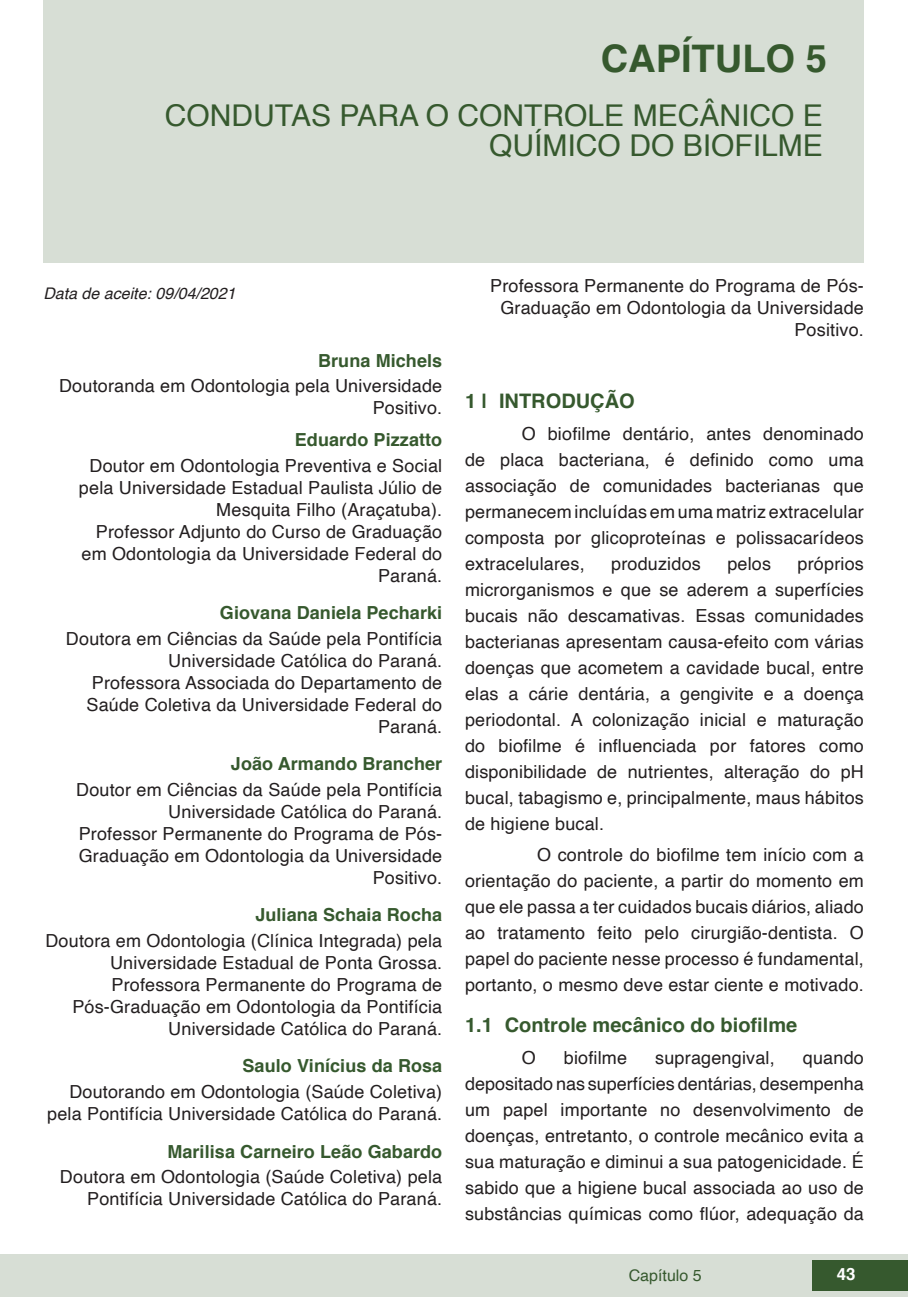
<style>
.page{position:relative;width:908px;height:1304px;background:#fff}
.page>*{position:absolute;margin:0;border:0;box-sizing:border-box;transform-origin:0 0}
.t1{font:700 38px "Helvetica";color:#36592e}
.t2{font:30px/30px "Helvetica";color:#36592e;text-align:right}
.t3{font:700 20px "Helvetica";color:#36592e}
.t4{font:18px/26px "Helvetica";letter-spacing:.01em;color:#231f20;text-align:right}
.t5{font:700 18px "Helvetica";letter-spacing:.005em;color:#36592e}
.t6{font:700 16.8px "Helvetica";color:#fff}
.t7{font:italic 16px "Helvetica";color:#231f20}
.t8{font:16px "Helvetica";color:#36592e}
</style>
<div class="page">
<div style="left:0;top:1254px;width:906px;height:43px;background:#d7ded5"></div>
<div style="left:812px;top:1261px;width:95px;height:30px;background:#36592e"></div>
<div style="left:43px;top:0;width:820px;height:263px;background:#d7ded5"></div>
<h1 class="t1" style="left:600px;top:28px;width:227px">CAPÍTULO 5</h1>
<h2 class="t2" style="left:165px;top:102px;width:659px">CONDUTAS PARA O CONTROLE MECÂNICO E<br>QUÍMICO DO BIOFILME</h2>
<p class="t7" style="left:43px;top:280px;width:194px">Data de aceite: 09/04/2021</p>
<p class="t5" style="left:318px;top:346px;width:126px">Bruna Michels</p>
<p class="t4" style="left:59px;top:376px;width:384px;line-height:22px">Doutoranda em Odontologia pela Universidade<br>Positivo.</p>
<p class="t5" style="left:295px;top:426px;width:149px">Eduardo Pizzatto</p>
<p class="t4" style="left:79px;top:455px;width:364px;line-height:22px">Doutor em Odontologia Preventiva e Social pela Universidade Estadual Paulista Júlio de Mesquita Filho (Araçatuba).<br>Professor Adjunto do Curso de Graduação em Odontologia da Universidade Federal do Paraná.</p>
<p class="t5" style="left:220px;top:599px;width:224px">Giovana Daniela Pecharki</p>
<p class="t4" style="left:66px;top:628px;width:377px;line-height:22px">Doutora em Ciências da Saúde pela Pontifícia Universidade Católica do Paraná.<br>Professora Associada do Departamento de Saúde Coletiva da Universidade Federal do Paraná.</p>
<p class="t5" style="left:231px;top:750px;width:213px">João Armando Brancher</p>
<p class="t4" style="left:76px;top:779px;width:367px;line-height:22px">Doutor em Ciências da Saúde pela Pontifícia Universidade Católica do Paraná.<br>Professor Permanente do Programa de Pós-Graduação em Odontologia da Universidade Positivo.</p>
<p class="t5" style="left:255px;top:901px;width:188px">Juliana Schaia Rocha</p>
<p class="t4" style="left:45px;top:930px;width:398px;line-height:22px">Doutora em Odontologia (Clínica Integrada) pela Universidade Estadual de Ponta Grossa.<br>Professora Permanente do Programa de Pós-Graduação em Odontologia da Pontifícia Universidade Católica do Paraná.</p>
<p class="t5" style="left:242px;top:1052px;width:201px">Saulo Vinícius da Rosa</p>
<p class="t4" style="left:47px;top:1081px;width:396px;line-height:22px">Doutorando em Odontologia (Saúde Coletiva) pela Pontifícia Universidade Católica do Paraná.</p>
<p class="t5" style="left:167px;top:1137px;width:276px">Marilisa Carneiro Leão Gabardo</p>
<p class="t4" style="left:60px;top:1166px;width:383px;line-height:22px">Doutora em Odontologia (Saúde Coletiva) pela<br>Pontifícia Universidade Católica do Paraná.</p>
<p class="t4" style="left:490px;top:275px;width:375px;line-height:22px">Professora Permanente do Programa de Pós-<br>Graduação em Odontologia da Universidade<br>Positivo.</p>
<p class="t3" style="left:465px;top:385px;width:171px">1 | INTRODUÇÃO</p>
<p class="t4" style="left:465px;top:421px;width:400px;text-align:justify;text-indent:57px">O biofilme dentário, antes denominado de placa bacteriana, é definido como uma associação de comunidades bacterianas que permanecem incluídas em uma matriz extracelular composta por glicoproteínas e polissacarídeos extracelulares,</p>
<p class="t4" style="left:465px;top:551px;width:400px;text-align:justify;text-indent:332px">próprios microrganismos e que se aderem a superfícies bucais não descamativas. Essas comunidades bacterianas apresentam causa-efeito com várias doenças que acometem a cavidade bucal, entre elas a cárie dentária, a gengivite e a doença periodontal. A colonização inicial e maturação do biofilme é influenciada por fatores como disponibilidade de nutrientes, alteração do pH bucal, tabagismo e, principalmente, maus hábitos de higiene bucal.</p>
<p class="t4" style="left:465px;top:842px;width:400px;text-align:justify;text-indent:72px">O controle do biofilme tem início com a orientação do paciente, a partir do momento em que ele passa a ter cuidados bucais diários, aliado ao tratamento feito pelo cirurgião-dentista. O papel do paciente nesse processo é fundamental, portanto, o mesmo deve estar ciente e motivado.</p>
<p class="t3" style="left:465px;top:1009px;width:333px">1.1 Controle mecânico do biofilme</p>
<p class="t4" style="left:521px;top:1045px;width:16px">O</p>
<p class="t4" style="left:563px;top:1045px;width:65px">biofilme</p>
<p class="t4" style="left:655px;top:1045px;width:121px">supragengival,</p>
<p class="t4" style="left:611px;top:551px;width:91px">produzidos</p>
<p class="t4" style="left:727px;top:551px;width:45px">pelos</p>
<p class="t4" style="left:465px;top:1045px;width:400px;text-align:justify;text-indent:338px">quando depositado nas superfícies dentárias, desempenha um papel importante no desenvolvimento de doenças, entretanto, o controle mecânico evita a sua maturação e diminui a sua patogenicidade. É sabido que a higiene bucal associada ao uso de substâncias químicas como flúor, adequação da</p>
<p class="t8" style="left:628px;top:1263px;width:74px">Capítulo 5</p>
<p class="t6" style="left:836px;top:1261px;width:20px">43</p>
</div>
